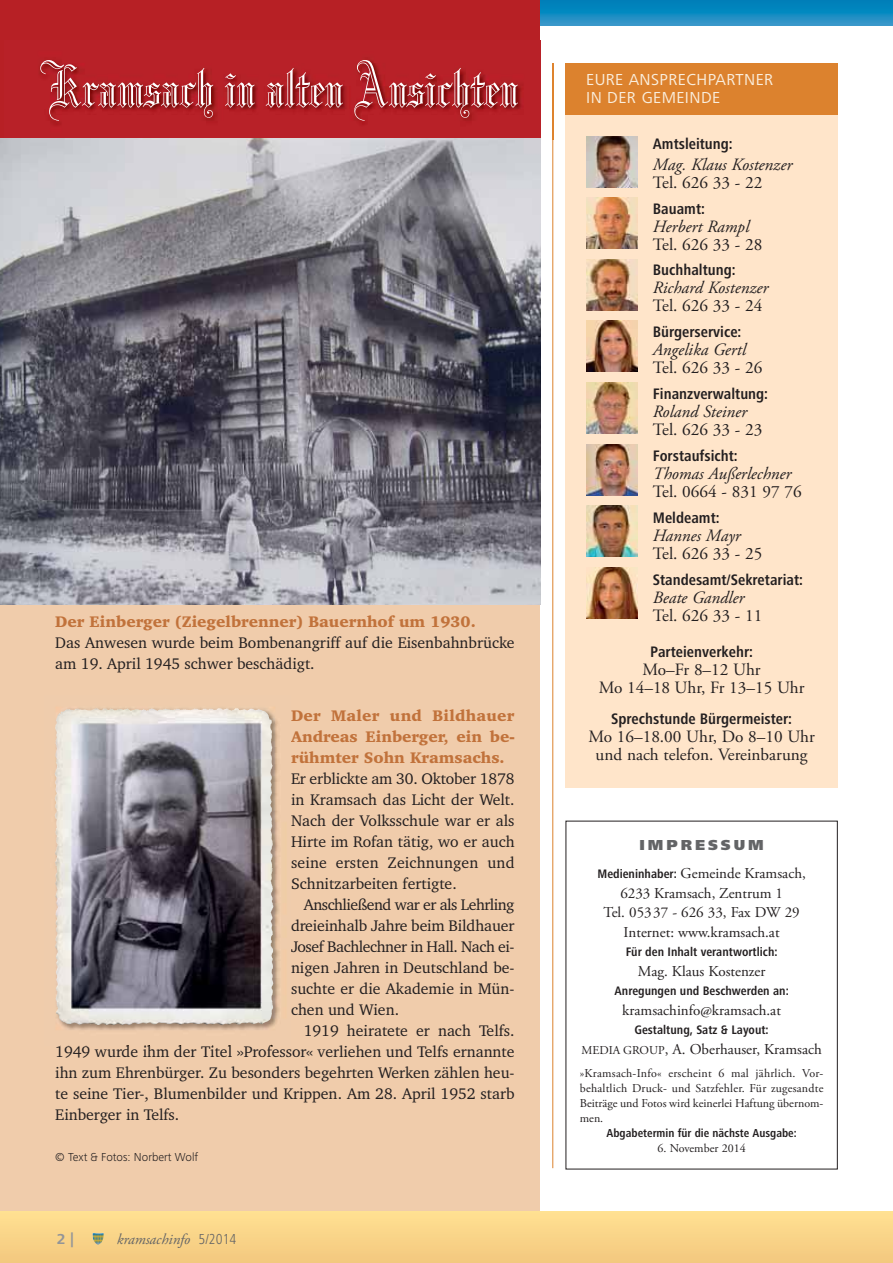
<style>
.page{position:relative;width:893px;height:1263px;background:#fff}
.page>*{position:absolute;margin:0;border:0;box-sizing:border-box;transform-origin:0 0}
.t1{font:63.9px "Blackletter 686 BT";color:#fff}
.t2{font:17.25px/18px "Adobe Garamond Pro";color:#231f20;text-align:center}
.t3{font:italic 17.25px "Adobe Garamond Pro";color:#231f20}
.t4{font:16.5px/18px "Frutiger Next LT";letter-spacing:.025em;color:#faeedd}
.t5{font:15.75px/21px "Charter IT Cby BT";color:#231f20;text-align:justify}
.t6{font:700 condensed 15.75px "Frutiger Next LT";color:#231f20}
.t7{font:900 15.75px/21px "Charter IT Cby BT";color:#c1723b;text-align:justify}
.t8{font:15px/19.5px "Adobe Garamond Pro";color:#231f20;text-align:center}
.t9{font:italic 15px "Adobe Garamond Pro";color:#636466}
.t10{font:900 15px "Frutiger Next LT";letter-spacing:.2em;color:#636466}
.t11{font:700 15px "Frutiger Next LT";color:#939598}
.t12{font:700 condensed 12.75px "Frutiger Next LT";color:#231f20}
.t13{font:12px/15px "Adobe Garamond Pro";color:#231f20;text-align:justify}
.t14{font:700 condensed 12px "Frutiger Next LT";color:#231f20}
.t15{font:300 12px "Frutiger Next LT";color:#231f20}
.s1{font-family:"Frutiger Next LT";font-weight:300;font-style:normal;font-stretch:condensed}
.s2{font-family:"Frutiger Next LT";font-weight:700;font-stretch:condensed;font-size:12.75px}
.s3{font-size:12px}
</style>
<div class="page">
<div style="left:0;top:0;width:540px;height:1263px;background:#f0ccab"></div>
<div style="left:0;top:1212px;width:893px;height:51px;background:#f9d488"></div>
<svg style="left:92px;top:1233px;width:12px;height:12px"></svg>
<img style="left:0;top:138px;width:540px;height:467px">
<svg style="left:540px;top:0;width:353px;height:26px;background:#138ac0"></svg>
<div style="left:566px;top:102px;width:272px;height:686px;background:#ffe5ca"></div>
<div style="left:566px;top:64px;width:272px;height:51px;background:#dc822e"></div>
<img style="left:587px;top:136px;width:51px;height:51px">
<img style="left:587px;top:198px;width:51px;height:51px">
<img style="left:587px;top:259px;width:51px;height:51px">
<img style="left:587px;top:444px;width:51px;height:51px">
<img style="left:587px;top:382px;width:51px;height:51px">
<img style="left:587px;top:505px;width:51px;height:52px">
<img style="left:587px;top:321px;width:51px;height:51px">
<img style="left:587px;top:567px;width:51px;height:51px">
<hr style="left:552px;top:64px;width:1px;height:1104px;background:#dc822e">
<div style="left:0;top:0;width:540px;height:138px;background:#b72025"></div>
<img style="left:5px;top:41px;width:549px;height:99px">
<img style="left:552px;top:64px;width:1px;height:76px">
<img style="left:55px;top:708px;width:225px;height:337px">
<img style="left:60px;top:1045px;width:120px;height:1px">
<img style="left:55px;top:708px;width:68px;height:68px">
<h1 class="t1" style="left:43px;top:47px;width:477px">Kramsach in alten Ansichten</h1>
<p class="t7" style="left:55px;top:612px;width:422px">Der Einberger (Ziegelbrenner) Bauernhof um 1930.</p>
<p class="t5" style="left:55px;top:634px;width:461px">Das Anwesen wurde beim Bombenangriff auf die Eisenbahnbrücke am 19. April 1945 schwer beschädigt.</p>
<p class="t7" style="left:291px;top:706px;width:225px">Der Maler und Bildhauer Andreas Einberger, ein be&shy;rühmter Sohn Kramsachs.</p>
<p class="t5" style="left:291px;top:769px;width:225px">Er erblickte am 30. Oktober 1878 in Kramsach das Licht der Welt.<br>Nach der Volksschule war er als Hirte im Rofan tätig, wo er auch seine ersten Zeichnungen und Schnitzarbeiten fertigte.</p>
<p class="t5" style="left:291px;top:895px;width:225px;text-indent:13px">Anschließend war er als Lehrling dreieinhalb Jahre beim Bildhauer Josef Bachlechner in Hall. Nach ei&shy;nigen Jahren in Deutschland be&shy;suchte er die Akademie in Mün&shy;chen und Wien.</p>
<p class="t5" style="left:55px;top:1021px;width:461px;text-indent:248px">1919 heiratete er nach Telfs.<br>1949 wurde ihm der Titel »Professor« verliehen und Telfs ernannte ihn zum Ehrenbürger. Zu besonders begehrten Werken zählen heu&shy;te seine Tier-, Blumenbilder und Krippen. Am 28. April 1952 starb Einberger in Telfs.</p>
<p class="t15" style="left:55px;top:1153px;width:144px">© Text &amp; Fotos: Norbert Wolf</p>
<p class="t11" style="left:57px;top:1233px;width:18px">2 |</p>
<p class="t9" style="left:117px;top:1233px;width:121px">kramsachinfo <span class="s1">5/2014</span></p>
<p class="t4" style="left:586px;top:72px;width:189px">EURE ANSPRECHPARTNER<br>IN DER GEMEINDE</p>
<p class="t6" style="left:653px;top:137px;width:81px">Amtsleitung:</p>
<p class="t3" style="left:653px;top:157px;width:141px">Mag. Klaus Kostenzer</p>
<p class="t2" style="left:653px;top:175px;width:111px">Tel. 626 33 - 22</p>
<p class="t6" style="left:653px;top:202px;width:54px">Bauamt:</p>
<p class="t3" style="left:653px;top:219px;width:98px">Herbert Rampl</p>
<p class="t2" style="left:653px;top:237px;width:111px">Tel. 626 33 - 28</p>
<p class="t6" style="left:653px;top:264px;width:84px">Buchhaltung:</p>
<p class="t3" style="left:653px;top:281px;width:117px">Richard Kostenzer</p>
<p class="t2" style="left:653px;top:298px;width:111px">Tel. 626 33 - 24</p>
<p class="t6" style="left:653px;top:326px;width:90px">Bürgerservice:</p>
<p class="t3" style="left:653px;top:343px;width:95px">Angelika Gertl</p>
<p class="t2" style="left:653px;top:360px;width:111px">Tel. 626 33 - 26</p>
<p class="t6" style="left:653px;top:388px;width:117px">Finanzverwaltung:</p>
<p class="t3" style="left:653px;top:405px;width:96px">Roland Steiner</p>
<p class="t2" style="left:653px;top:422px;width:111px">Tel. 626 33 - 23</p>
<p class="t6" style="left:653px;top:450px;width:86px">Forstaufsicht:</p>
<p class="t3" style="left:653px;top:467px;width:140px">Thomas Außerlechner</p>
<p class="t2" style="left:653px;top:484px;width:150px">Tel. 0664 - 831 97 76</p>
<p class="t6" style="left:653px;top:512px;width:68px">Meldeamt:</p>
<p class="t3" style="left:653px;top:529px;width:89px">Hannes Mayr</p>
<p class="t2" style="left:653px;top:546px;width:111px">Tel. 626 33 - 25</p>
<p class="t6" style="left:653px;top:574px;width:152px">Standesamt/Sekretariat:</p>
<p class="t3" style="left:653px;top:591px;width:93px">Beate Gandler</p>
<p class="t2" style="left:653px;top:608px;width:111px">Tel. 626 33 - 11</p>
<p class="t6" style="left:650px;top:646px;width:104px">Parteienverkehr:</p>
<p class="t2" style="left:599px;top:662px;width:207px">Mo–Fr 8–12 Uhr<br>Mo 14–18 Uhr, Fr 13–15 Uhr</p>
<p class="t6" style="left:611px;top:713px;width:182px">Sprechstunde Bürgermeister:</p>
<p class="t2" style="left:588px;top:729px;width:228px">Mo 16–18.00 Uhr, Do 8–10 Uhr und nach telefon. Vereinbarung</p>
<p class="t10" style="left:639px;top:836px;width:126px">IMPRESSUM</p>
<p class="t8" style="left:597px;top:865px;width:210px"><span class="s2">Medieninhaber:</span> Gemeinde Kramsach,<br>6233 Kramsach, Zentrum 1<br>Tel. 05337 - 626 33, Fax DW 29<br>Internet: www.kramsach.at</p>
<p class="t12" style="left:626px;top:947px;width:153px">Für den Inhalt verantwortlich:</p>
<p class="t8" style="left:638px;top:962px;width:129px">Mag. Klaus Kostenzer</p>
<p class="t12" style="left:614px;top:986px;width:176px">Anregungen und Beschwerden an:</p>
<p class="t8" style="left:622px;top:1001px;width:160px">kramsach info@kram sach.at</p>
<p class="t12" style="left:635px;top:1025px;width:136px">Gestaltung, Satz &amp; Layout:</p>
<p class="t8" style="left:581px;top:1040px;width:242px"><span class="s3">MEDIA GROUP</span>, A. Oberhauser, Kramsach</p>
<p class="t13" style="left:580px;top:1067px;width:245px">»Kramsach-Info« erscheint 6 mal jährlich. Vor - behaltlich Druck- und Satzfehler. Für zugesandte Beiträge und Fotos wird keinerlei Haftung übernom&shy;men.</p>
<p class="t14" style="left:606px;top:1128px;width:192px">Abgabetermin für die nächste Ausgabe:</p>
<p class="t13" style="left:657px;top:1142px;width:90px">6. November 2014</p>
</div>
